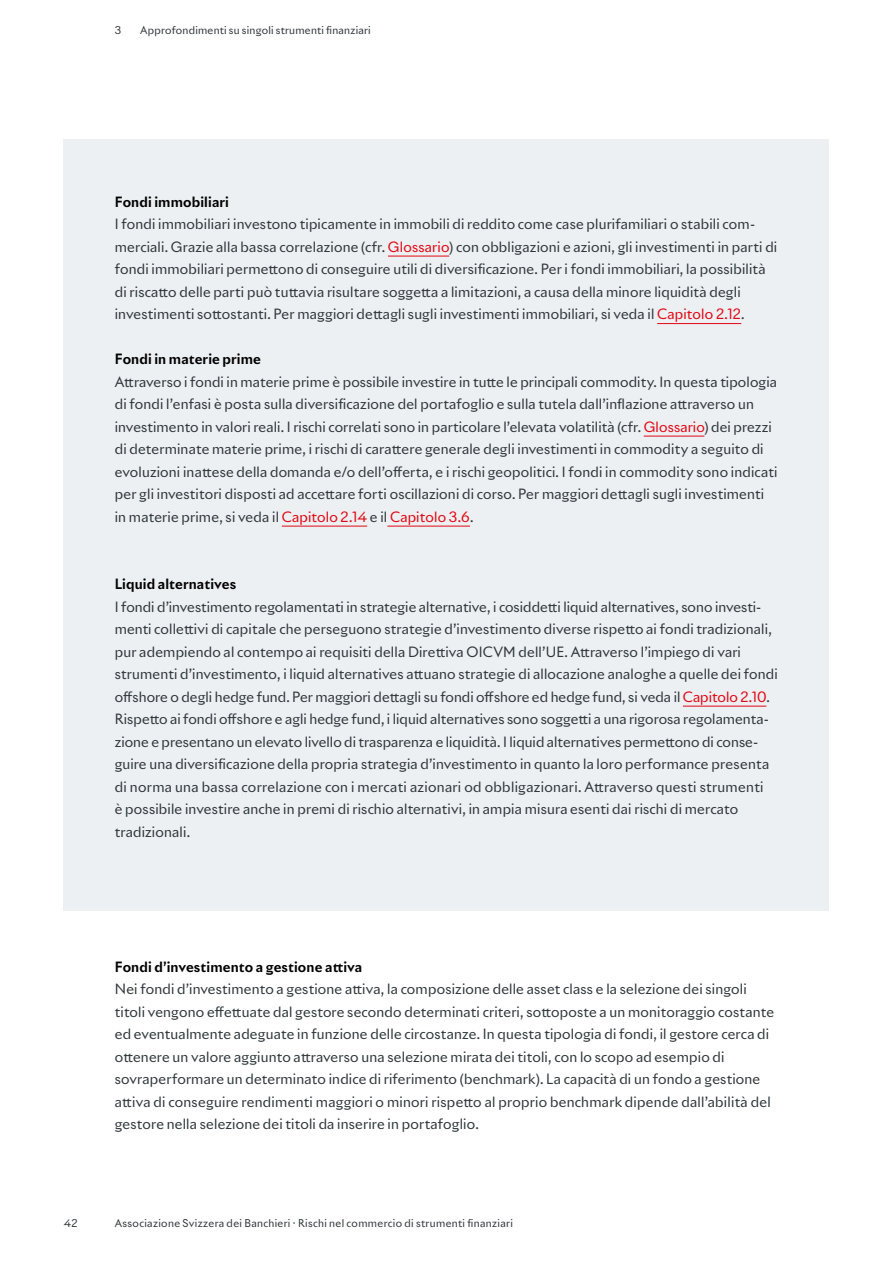
<style>
.page{position:relative;width:893px;height:1263px;background:#fff}
.page>*{position:absolute;margin:0;border:0;box-sizing:border-box;transform-origin:0 0}
.t1{font:13.8px/22.5px "Riviera Nights";letter-spacing:.01em;color:#30383b}
.t2{font:700 13.8px "Riviera Nights";letter-spacing:.01em;color:#000}
.t3{font:10.5px "Riviera Nights";letter-spacing:.03em;color:#30383b}
.s1{color:#e30613}
</style>
<div class="page">
<div style="left:64px;top:139px;width:765px;height:771px;background:#ecf0f2"></div>
<hr style="left:388px;top:256px;width:61px;height:1px;background:#e30613">
<hr style="left:657px;top:323px;width:84px;height:1px;background:#e30613">
<hr style="left:644px;top:436px;width:60px;height:1px;background:#e30613">
<hr style="left:282px;top:526px;width:85px;height:1px;background:#e30613">
<hr style="left:387px;top:526px;width:83px;height:1px;background:#e30613">
<hr style="left:683px;top:706px;width:83px;height:1px;background:#e30613">
<p class="t3" style="left:115px;top:23px;width:8px">3</p>
<p class="t3" style="left:140px;top:23px;width:232px">Approfondimenti su singoli strumenti finanziari</p>
<p class="t2" style="left:115px;top:193px;width:116px">Fondi immobiliari</p>
<p class="t1" style="left:115px;top:213px;width:664px">I fondi immobiliari investono tipicamente in immobili di reddito come case plurifamiliari o stabili com&shy;merciali. Grazie alla bassa correlazione (cfr. <span class="s1">Glossario</span>) con obbligazioni e azioni, gli investimenti in parti di fondi immobiliari permettono di conseguire utili di diversificazione. Per i fondi immobiliari, la possibilità di riscatto delle parti può tuttavia risultare soggetta a limitazioni, a causa della minore liquidità degli investimenti sottostanti. Per maggiori dettagli sugli investimenti immobiliari, si veda il <span class="s1">Capitolo 2.12</span>.</p>
<p class="t2" style="left:115px;top:350px;width:148px">Fondi in materie prime</p>
<p class="t1" style="left:115px;top:370px;width:664px">Attraverso i fondi in materie prime è possibile investire in tutte le principali commodity. In questa tipologia di fondi l’enfasi è posta sulla diversificazione del portafoglio e sulla tutela dall’inflazione attraverso un investimento in valori reali. I rischi correlati sono in particolare l’elevata volatilità (cfr. <span class="s1">Glossario</span>) dei prezzi di determinate materie prime, i rischi di carattere generale degli investimenti in commodity a seguito di evoluzioni inattese della domanda e/o dell’offerta, e i rischi geopolitici. I fondi in commodity sono indicati per gli investitori disposti ad accettare forti oscillazioni di corso. Per maggiori dettagli sugli investimenti in materie prime, si veda il <span class="s1">Capitolo 2.14</span> e il <span class="s1">Capitolo 3.6</span>.</p>
<p class="t2" style="left:115px;top:575px;width:123px">Liquid alternatives</p>
<p class="t1" style="left:115px;top:595px;width:664px">I fondi d’investimento regolamentati in strategie alternative, i cosiddetti liquid alternatives, sono investi&shy;menti collettivi di capitale che perseguono strategie d’investimento diverse rispetto ai fondi tradizionali, pur adempiendo al contempo ai requisiti della Direttiva OICVM dell’UE. Attraverso l’impiego di vari strumenti d’investimento, i liquid alternatives attuano strategie di allocazione analoghe a quelle dei fondi offshore o degli hedge fund. Per maggiori dettagli su fondi offshore ed hedge fund, si veda il <span class="s1">Capitolo 2.10</span>.<br>Rispetto ai fondi offshore e agli hedge fund, i liquid alternatives sono soggetti a una rigorosa regolamenta&shy;zione e presentano un elevato livello di trasparenza e liquidità. I liquid alternatives permettono di conse&shy;guire una diversificazione della propria strategia d’investimento in quanto la loro performance presenta di norma una bassa correlazione con i mercati azionari od obbligazionari. Attraverso questi strumenti<br>è possibile investire anche in premi di rischio alternativi, in ampia misura esenti dai rischi di mercato tradizionali.</p>
<p class="t2" style="left:115px;top:958px;width:249px">Fondi d’investimento a gestione attiva</p>
<p class="t1" style="left:115px;top:978px;width:661px">Nei fondi d’investimento a gestione attiva, la composizione delle asset class e la selezione dei singoli titoli vengono effettuate dal gestore secondo determinati criteri, sottoposte a un monitoraggio costante ed eventualmente adeguate in funzione delle circostanze. In questa tipologia di fondi, il gestore cerca di ottenere un valore aggiunto attraverso una selezione mirata dei titoli, con lo scopo ad esempio di sovraperformare un determinato indice di riferimento (benchmark). La capacità di un fondo a gestione attiva di conseguire rendimenti maggiori o minori rispetto al proprio benchmark dipende dall’abilità del gestore nella selezione dei titoli da inserire in portafoglio.</p>
<p class="t3" style="left:64px;top:1217px;width:15px">42</p>
<p class="t3" style="left:115px;top:1217px;width:400px">Associazione Svizzera dei Banchieri · Rischi nel commercio di strumenti finanziari</p>
</div>
